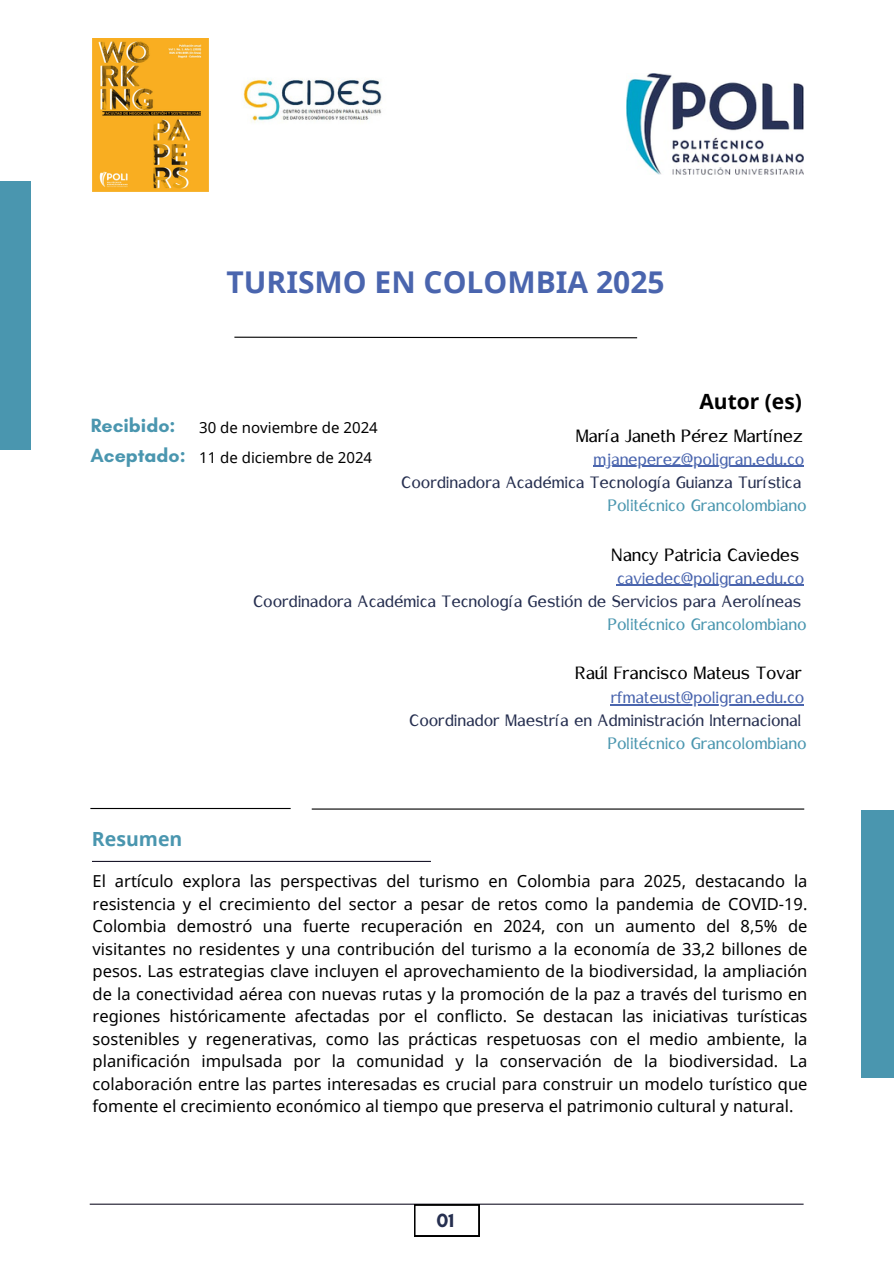
<style>
.page{position:relative;width:894px;height:1264px;background:#fff}
.page>*{position:absolute;margin:0;border:0;box-sizing:border-box;transform-origin:0 0}
.t1{font:700 30px "Noto Sans";color:#4a65ae}
.t2{font:21px "Rachana";color:#000}
.t3{font:700 21px "Noto Sans";color:#000}
.t4{font:19.5px "Rachana";color:#262f50}
.t5{font:19.5px "Rachana";color:#4a65ae}
.t6{font:19.5px "Rachana";color:#4a96af}
.t7{font:700 19.5px "Glacial Indifference";color:#4a96af}
.t8{font:700 19.5px "Noto Sans";color:#4a96af}
.t9{font:700 19.5px "Glacial Indifference";color:#262f50}
.t10{font:16.5px/22.5px "Noto Sans";color:#000;text-align:justify}
.t11{font:15px "Noto Sans";color:#000}
</style>
<div class="page">
<div style="left:0;top:181px;width:31px;height:268px;background:#4a96af"></div>
<div style="left:861px;top:810px;width:32px;height:268px;background:#4a96af"></div>
<hr style="left:90px;top:808px;width:200px;height:1px;background:#000">
<hr style="left:311px;top:808px;width:493px;height:1px;background:#000">
<svg style="left:234px;top:336px;width:404px;height:3px"></svg>
<img style="left:626px;top:74px;width:177px;height:100px">
<img style="left:93px;top:38px;width:115px;height:153px">
<hr style="left:92px;top:860px;width:339px;height:2px;background:#1a172a">
<hr style="left:90px;top:1203px;width:713px;height:1px;background:#1a172a">
<svg style="left:414px;top:1204px;width:65px;height:32px"></svg>
<img style="left:243px;top:78px;width:139px;height:45px">
<hr style="left:592px;top:466px;width:211px;height:1px;background:#4a65ae">
<hr style="left:616px;top:585px;width:187px;height:1px;background:#4a65ae">
<hr style="left:610px;top:704px;width:193px;height:1px;background:#4a65ae">
<p class="t1" style="left:226px;top:261px;width:439px">TURISMO EN COLOMBIA 2025</p>
<p class="t3" style="left:699px;top:387px;width:104px">Autor (es)</p>
<p class="t7" style="left:91px;top:413px;width:86px">Recibido:</p>
<h2 class="t11" style="left:199px;top:417px;width:180px">30 de noviembre de 2024</h2>
<p class="t11" style="left:199px;top:447px;width:174px">11 de diciembre de 2024</p>
<h1 class="t7" style="left:90px;top:443px;width:97px">Aceptado:</h1>
<p class="t2" style="left:575px;top:422px;width:228px">María Janeth Pérez Martínez</p>
<h2 class="t5" style="left:592px;top:446px;width:212px">mjaneperez@poligran.edu.co</h2>
<h3 class="t4" style="left:400px;top:469px;width:401px">Coordinadora Académica Tecnología Guianza Turística</h3>
<h3 class="t6" style="left:607px;top:493px;width:200px">Politécnico Grancolombiano</h3>
<h3 class="t2" style="left:610px;top:541px;width:189px">Nancy Patricia Caviedes</h3>
<h3 class="t5" style="left:616px;top:565px;width:188px">caviedec@poligran.edu.co</h3>
<h3 class="t4" style="left:252px;top:588px;width:549px">Coordinadora Académica Tecnología Gestión de Servicios para Aerolíneas</h3>
<h3 class="t6" style="left:607px;top:612px;width:200px">Politécnico Grancolombiano</h3>
<h3 class="t2" style="left:574px;top:659px;width:228px">Raúl Francisco Mateus Tovar</h3>
<h3 class="t5" style="left:610px;top:684px;width:195px">rfmateust@poligran.edu.co</h3>
<h3 class="t4" style="left:408px;top:708px;width:393px">Coordinador Maestría en Administración Internacional</h3>
<h3 class="t6" style="left:607px;top:731px;width:200px">Politécnico Grancolombiano</h3>
<h2 class="t8" style="left:92px;top:825px;width:92px">Resumen</h2>
<p class="t10" style="left:93px;top:869px;width:716px">El artículo explora las perspectivas del turismo en Colombia para 2025, destacando la resistencia y el crecimiento del sector a pesar de retos como la pandemia de COVID-19.<br>Colombia demostró una fuerte recuperación en 2024, con un aumento del 8,5% de visitantes no residentes y una contribución del turismo a la economía de 33,2 billones de pesos. Las estrategias clave incluyen el aprovechamiento de la biodiversidad, la ampliación de la conectividad aérea con nuevas rutas y la promoción de la paz a través del turismo en regiones históricamente afectadas por el conflicto. Se destacan las iniciativas turísticas sostenibles y regenerativas, como las prácticas respetuosas con el medio ambiente, la planificación impulsada por la comunidad y la conservación de la biodiversidad. La colaboración entre las partes interesadas es crucial para construir un modelo turístico que fomente el crecimiento económico al tiempo que preserva el patrimonio cultural y natural.</p>
<h3 class="t9" style="left:436px;top:1208px;width:19px">01</h3>
</div>
